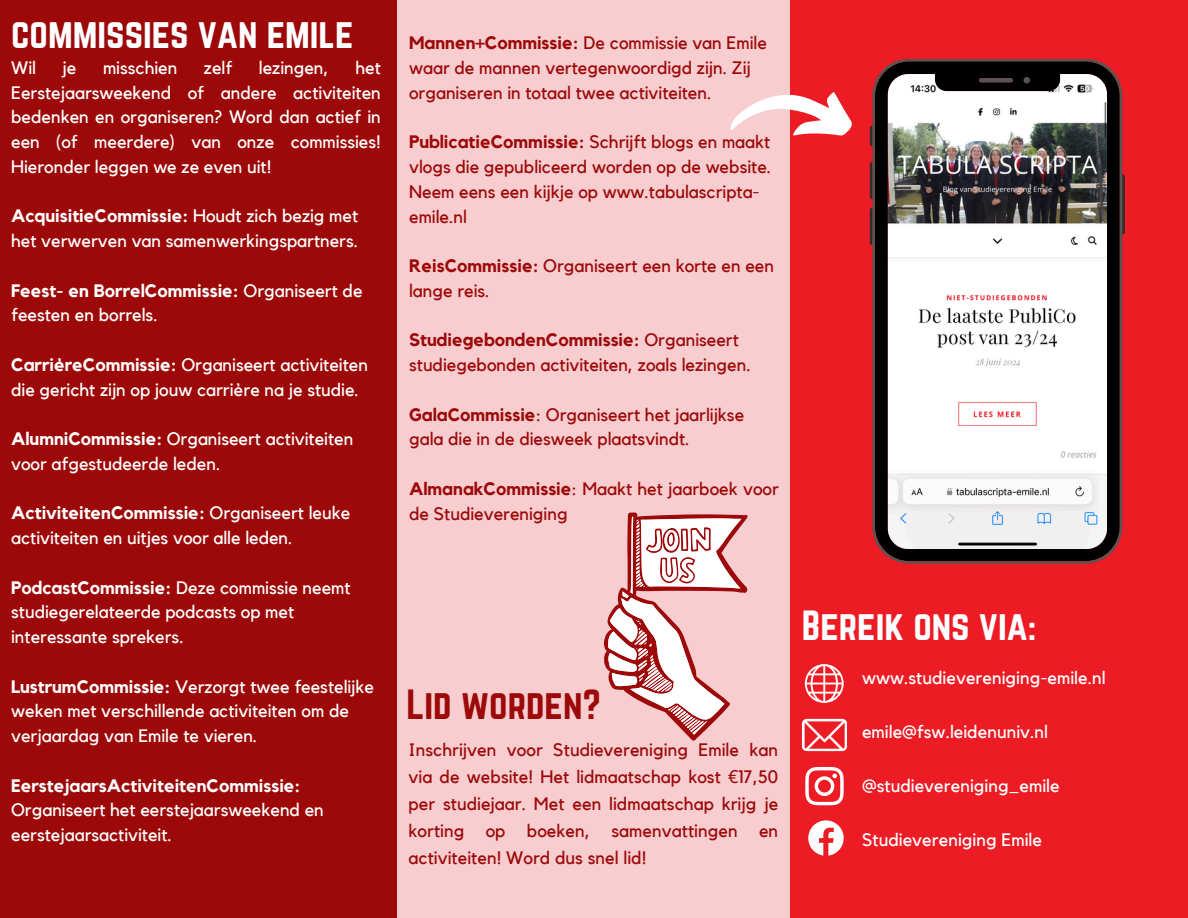
<style>
.page{position:relative;width:1188px;height:918px;background:#f7cdd0}
.page>*{position:absolute;margin:0;border:0;box-sizing:border-box;transform-origin:0 0}
.t1{font:36.9px "Norwester";color:#fff}
.t2{font:36.9px "Norwester";color:#9d0909}
.t3{font:18px/24.8px "Kollektif";color:#fff}
.t4{font:18px/24.8px "Kollektif";color:#9d0909}
.s1{font-weight:700}
.s2{font-family:"Noto Sans"}
</style>
<div class="page">
<div style="left:0;top:0;width:396px;height:918px;background:#9d0909"></div>
<div style="left:791px;top:0;width:397px;height:918px;background:#ed1b24"></div>
<svg style="left:604px;top:513px;width:144px;height:228px"></svg>
<svg style="left:730px;top:92px;width:122px;height:44px"></svg>
<svg style="left:805px;top:767px;width:39px;height:38px"></svg>
<svg style="left:805px;top:664px;width:39px;height:39px"></svg>
<svg style="left:802px;top:719px;width:45px;height:32px"></svg>
<svg style="left:808px;top:820px;width:36px;height:36px"></svg>
<svg style="left:870px;top:126px;width:2px;height:20px"></svg>
<svg style="left:870px;top:162px;width:2px;height:37px"></svg>
<svg style="left:870px;top:208px;width:2px;height:37px"></svg>
<svg style="left:1122px;top:174px;width:3px;height:60px"></svg>
<svg style="left:872px;top:59px;width:250px;height:505px;background:#b2afae"></svg>
<p class="t1" style="left:11px;top:11px;width:344px">commissies van emile</p>
<h1 class="t3" style="left:11px;top:56px;width:26px">Wil</h1>
<h1 class="t3" style="left:63px;top:56px;width:15px">je</h1>
<h1 class="t3" style="left:103px;top:56px;width:76px">misschien</h1>
<h1 class="t3" style="left:204px;top:56px;width:30px">zelf</h1>
<h1 class="t3" style="left:259px;top:56px;width:71px">lezingen,</h1>
<h1 class="t3" style="left:11px;top:56px;width:371px;text-align:justify;text-indent:344px">het Eerstejaarsweekend of andere activiteiten bedenken en organiseren? Word dan actief in een (of meerdere) van onze commissies!<br>Hieronder leggen we ze even uit!</h1>
<p class="t3" style="left:11px;top:204px;width:349px"><span class="s1">AcquisitieCommissie:</span> Houdt zich bezig met het verwerven van samenwerkingspartners.</p>
<p class="t3" style="left:11px;top:279px;width:353px"><span class="s1">Feest- en BorrelCommissie:</span> Organiseert de feesten en borrels.</p>
<p class="t3" style="left:11px;top:353px;width:358px"><span class="s1">CarrièreCommissie:</span> Organiseert activiteiten die gericht zijn op jouw carrière na je studie.</p>
<p class="t3" style="left:11px;top:427px;width:344px"><span class="s1">AlumniCommissie:</span> Organiseert activiteiten voor afgestudeerde leden.</p>
<p class="t3" style="left:11px;top:501px;width:341px"><span class="s1">ActiviteitenCommissie:</span> Organiseert leuke activiteiten en uitjes voor alle leden.</p>
<p class="t3" style="left:11px;top:576px;width:341px"><span class="s1">PodcastCommissie:</span> Deze commissie neemt studiegerelateerde podcasts op met interessante sprekers.</p>
<p class="t3" style="left:11px;top:675px;width:364px"><span class="s1">LustrumCommissie:</span> Verzorgt twee feestelijke weken met verschillende activiteiten om de verjaardag van Emile te vieren.</p>
<p class="t3" style="left:11px;top:774px;width:314px"><span class="s1">EerstejaarsActiviteitenCommissie:<br></span>Organiseert het eerstejaarsweekend en eerstejaarsactiviteit.</p>
<p class="t4" style="left:409px;top:31px;width:359px"><span class="s1">Mannen+Commissie:</span> De commissie van Emile waar de mannen vertegenwoordigd zijn. Zij organiseren in totaal twee activiteiten.</p>
<p class="t4" style="left:409px;top:130px;width:364px"><span class="s1">PublicatieCommissie:</span> Schrijft blogs en maakt vlogs die gepubliceerd worden op de website.<br>Neem eens een kijkje op www.tabulascripta&shy;emile.nl</p>
<p class="t4" style="left:409px;top:254px;width:366px"><span class="s1">ReisCommissie:</span> Organiseert een korte en een lange reis.</p>
<h1 class="t4" style="left:409px;top:328px;width:343px"><span class="s1">StudiegebondenCommissie:</span> Organiseert studiegebonden activiteiten, zoals lezingen.</h1>
<p class="t4" style="left:409px;top:403px;width:337px"><span class="s1">GalaCommissie</span>: Organiseert het jaarlijkse gala die in de diesweek plaatsvindt.</p>
<p class="t4" style="left:409px;top:477px;width:371px"><span class="s1">AlmanakCommissie</span>: Maakt het jaarboek voor de Studievereniging</p>
<p class="t2" style="left:406px;top:682px;width:196px">Lid worden?</p>
<p class="t4" style="left:409px;top:737px;width:371px;line-height:27px;text-align:justify">Inschrijven voor Studievereniging Emile kan via de website! Het lidmaatschap kost <span class="s2">€</span>17,50 per studiejaar. Met een lidmaatschap krijg je korting op boeken, samenvattingen en activiteiten! Word dus snel lid!</p>
<p class="t1" style="left:802px;top:603px;width:236px">Bereik ons via:</p>
<p class="t3" style="left:862px;top:666px;width:245px">www.studievereniging-emile.nl</p>
<p class="t3" style="left:862px;top:720px;width:188px">emile@fsw.leidenuniv.nl</p>
<p class="t3" style="left:862px;top:774px;width:199px">@studievereniging_emile</p>
<p class="t3" style="left:862px;top:828px;width:181px">Studievereniging Emile</p>
</div>
